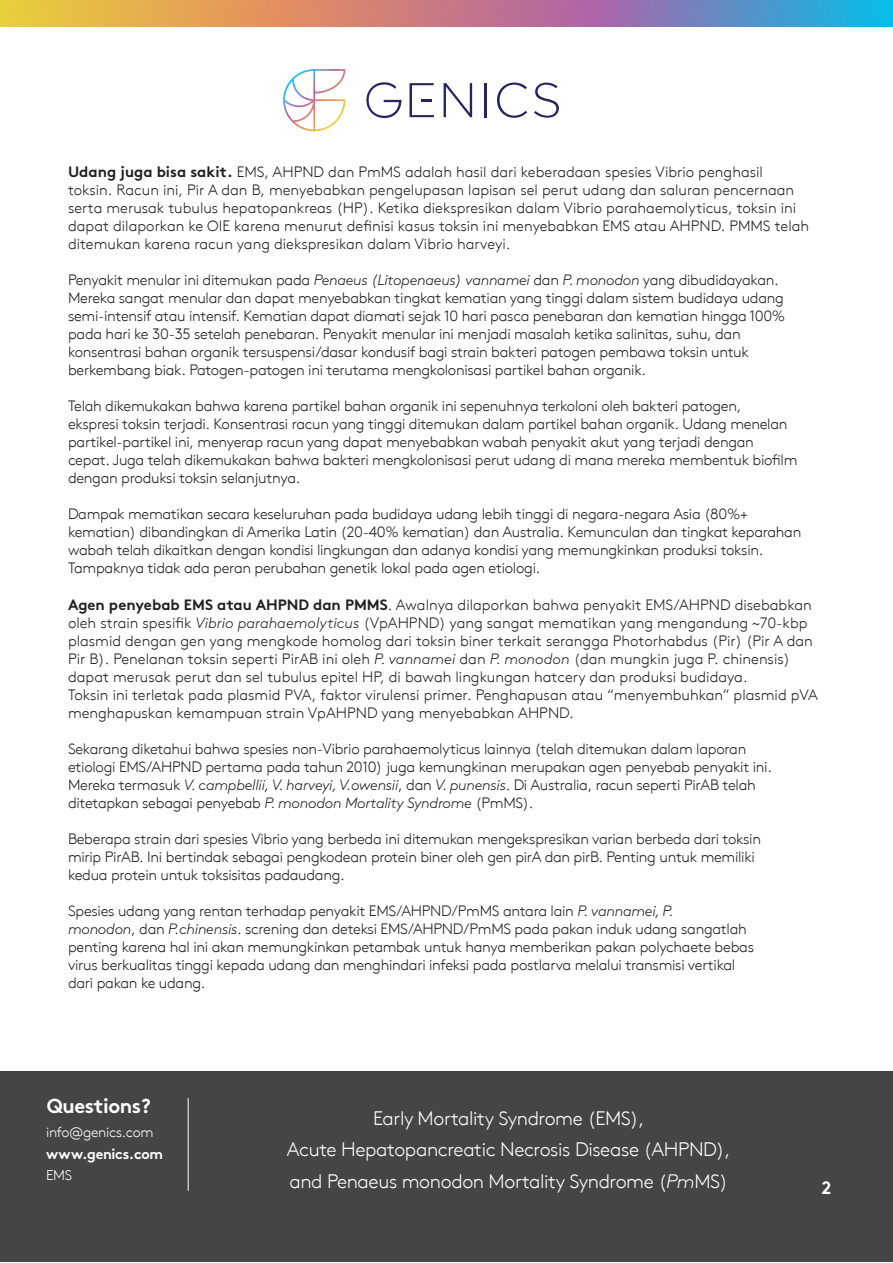
<style>
.page{position:relative;width:893px;height:1263px;background:#fff}
.page>*{position:absolute;margin:0;border:0;box-sizing:border-box;transform-origin:0 0}
.t1{font:700 20.25px "Brown";letter-spacing:-.02em;color:#fff}
.t2{font:300 19.5px "Brown";letter-spacing:-.02em;color:#fff}
.t3{font:700 18px "Brown";color:#fff}
.Default{font:300 15px "Brown";letter-spacing:-.02em;color:#231f20}
.Default-2{font:300 15px "Brown";color:#231f20}
.t4{font:300 14.25px "Brown";letter-spacing:-.02em;color:#fff}
.t5{font:700 14.25px "Brown";letter-spacing:-.02em;color:#fff}
.s1{font-weight:700}
.s2{font-style:italic}
</style>
<div class="page">
<img style="left:0;top:0;width:893px;height:26px">
<div style="left:0;top:1071px;width:893px;height:191px;background:#454545"></div>
<svg style="left:366px;top:82px;width:36px;height:36px"></svg>
<svg style="left:444px;top:83px;width:28px;height:34px"></svg>
<hr style="left:484px;top:83px;width:3px;height:34px;background:#282460">
<svg style="left:497px;top:83px;width:30px;height:35px"></svg>
<svg style="left:534px;top:83px;width:25px;height:35px"></svg>
<svg style="left:409px;top:83px;width:25px;height:34px"></svg>
<svg style="left:283px;top:69px;width:62px;height:62px"></svg>
<hr style="left:188px;top:1098px;width:1px;height:93px;background:#fff">
<p class="Default-2" style="left:68px;top:161px;width:696px"><span class="s1">Udang juga bisa sakit.</span> EMS, AHPND dan PmMS adalah hasil dari keberadaan spesies Vibrio penghasil</p>
<p class="Default-2" style="left:68px;top:179px;width:728px">toksin. Racun ini, Pir A dan B, menyebabkan pengelupasan lapisan sel perut udang dan saluran pencernaan</p>
<p class="Default-2" style="left:68px;top:197px;width:730px">serta merusak tubulus hepatopankreas (HP). Ketika diekspresikan dalam Vibrio parahaemolyticus, toksin ini</p>
<p class="Default-2" style="left:68px;top:215px;width:743px">dapat dilaporkan ke OIE karena menurut definisi kasus toksin ini menyebabkan EMS atau AHPND. PMMS telah</p>
<p class="Default-2" style="left:68px;top:233px;width:444px">ditemukan karena racun yang diekspresikan dalam Vibrio harveyi.</p>
<p class="Default" style="left:68px;top:269px;width:712px">Penyakit menular ini ditemukan pada <span class="s2">Penaeus (Litopenaeus) vannamei</span> dan <span class="s2">P. monodon</span> yang dibudidayakan.</p>
<p class="Default" style="left:68px;top:287px;width:717px">Mereka sangat menular dan dapat menyebabkan tingkat kematian yang tinggi dalam sistem budidaya udang</p>
<p class="Default" style="left:68px;top:305px;width:719px">semi-intensif atau intensif. Kematian dapat diamati sejak 10 hari pasca penebaran dan kematian hingga 100%</p>
<p class="Default" style="left:68px;top:323px;width:674px">pada hari ke 30-35 setelah penebaran. Penyakit menular ini menjadi masalah ketika salinitas, suhu, dan</p>
<p class="Default" style="left:68px;top:341px;width:682px">konsentrasi bahan organik tersuspensi/dasar kondusif bagi strain bakteri patogen pembawa toksin untuk</p>
<p class="Default" style="left:68px;top:359px;width:579px">berkembang biak. Patogen-patogen ini terutama mengkolonisasi partikel bahan organik.</p>
<p class="Default" style="left:68px;top:395px;width:675px">Telah dikemukakan bahwa karena partikel bahan organik ini sepenuhnya terkoloni oleh bakteri patogen,</p>
<p class="Default" style="left:68px;top:413px;width:721px">ekspresi toksin terjadi. Konsentrasi racun yang tinggi ditemukan dalam partikel bahan organik. Udang menelan</p>
<p class="Default" style="left:68px;top:431px;width:687px">partikel-partikel ini, menyerap racun yang dapat menyebabkan wabah penyakit akut yang terjadi dengan</p>
<p class="Default" style="left:68px;top:449px;width:731px">cepat. Juga telah dikemukakan bahwa bakteri mengkolonisasi perut udang di mana mereka membentuk biofilm</p>
<p class="Default" style="left:68px;top:467px;width:234px">dengan produksi toksin selanjutnya.</p>
<p class="Default" style="left:68px;top:503px;width:682px">Dampak mematikan secara keseluruhan pada budidaya udang lebih tinggi di negara-negara Asia (80%+</p>
<p class="Default" style="left:68px;top:521px;width:735px">kematian) dibandingkan di Amerika Latin (20-40% kematian) dan Australia. Kemunculan dan tingkat keparahan</p>
<p class="Default" style="left:68px;top:539px;width:697px">wabah telah dikaitkan dengan kondisi lingkungan dan adanya kondisi yang memungkinkan produksi toksin.</p>
<p class="Default" style="left:68px;top:557px;width:474px">Tampaknya tidak ada peran perubahan genetik lokal pada agen etiologi.</p>
<p class="Default-2" style="left:68px;top:593px;width:745px"><span class="s1">Agen penyebab EMS atau AHPND dan PMMS</span>. Awalnya dilaporkan bahwa penyakit EMS/AHPND disebabkan</p>
<p class="Default-2" style="left:68px;top:611px;width:741px">oleh strain spesifik <span class="s2">Vibrio parahaemolyticus</span> (VpAHPND) yang sangat mematikan yang mengandung ~70-kbp</p>
<p class="Default-2" style="left:68px;top:629px;width:746px">plasmid dengan gen yang mengkode homolog dari toksin biner terkait serangga Photorhabdus (Pir) (Pir A dan</p>
<p class="Default-2" style="left:68px;top:647px;width:724px">Pir B). Penelanan toksin seperti PirAB ini oleh <span class="s2">P. vannamei</span> dan <span class="s2">P. monodon</span> (dan mungkin juga P. chinensis)</p>
<p class="Default-2" style="left:68px;top:665px;width:681px">dapat merusak perut dan sel tubulus epitel HP, di bawah lingkungan hatcery dan produksi budidaya.</p>
<p class="Default-2" style="left:68px;top:683px;width:751px">Toksin ini terletak pada plasmid PVA, faktor virulensi primer. Penghapusan atau “menyembuhkan” plasmid pVA</p>
<p class="Default-2" style="left:68px;top:701px;width:507px">menghapuskan kemampuan strain VpAHPND yang menyebabkan AHPND.</p>
<p class="Default" style="left:68px;top:737px;width:680px">Sekarang diketahui bahwa spesies non-Vibrio parahaemolyticus lainnya (telah ditemukan dalam laporan</p>
<p class="Default" style="left:68px;top:755px;width:705px">etiologi EMS/AHPND pertama pada tahun 2010) juga kemungkinan merupakan agen penyebab penyakit ini.</p>
<p class="Default" style="left:68px;top:773px;width:689px">Mereka termasuk <span class="s2">V. campbellii, V. harveyi, V.owensii</span>, dan <span class="s2">V. punensis</span>. Di Australia, racun seperti PirAB telah</p>
<p class="Default" style="left:68px;top:791px;width:467px">ditetapkan sebagai penyebab <span class="s2">P. monodon Mortality Syndrome</span> (PmMS).</p>
<p class="Default" style="left:68px;top:827px;width:694px">Beberapa strain dari spesies Vibrio yang berbeda ini ditemukan mengekspresikan varian berbeda dari toksin</p>
<p class="Default" style="left:68px;top:845px;width:688px">mirip PirAB. Ini bertindak sebagai pengkodean protein biner oleh gen pirA dan pirB. Penting untuk memiliki</p>
<p class="Default" style="left:68px;top:863px;width:278px">kedua protein untuk toksisitas padaudang.</p>
<p class="Default" style="left:68px;top:899px;width:607px">Spesies udang yang rentan terhadap penyakit EMS/AHPND/PmMS antara lain <span class="s2">P. vannamei, P.</span></p>
<p class="Default" style="left:68px;top:917px;width:680px"><span class="s2">monodon</span>, dan <span class="s2">P.chinensis</span>. screning dan deteksi EMS/AHPND/PmMS pada pakan induk udang sangatlah</p>
<p class="Default" style="left:68px;top:935px;width:687px">penting karena hal ini akan memungkinkan petambak untuk hanya memberikan pakan polychaete bebas</p>
<p class="Default" style="left:68px;top:953px;width:669px">virus berkualitas tinggi kepada udang dan menghindari infeksi pada postlarva melalui transmisi vertikal</p>
<p class="Default" style="left:68px;top:971px;width:139px">dari pakan ke udang.</p>
<p class="t1" style="left:47px;top:1089px;width:106px">Questions?</p>
<p class="t4" style="left:46px;top:1121px;width:109px">info@genics.com</p>
<p class="t5" style="left:46px;top:1142px;width:118px">www.genics.com</p>
<p class="t4" style="left:46px;top:1165px;width:27px">EMS</p>
<p class="t2" style="left:373px;top:1104px;width:273px">Early Mortality Syndrome (EMS),</p>
<p class="t2" style="left:287px;top:1135px;width:445px">Acute Hepatopancreatic Necrosis Disease (AHPND),</p>
<p class="t2" style="left:289px;top:1167px;width:440px">and Penaeus monodon Mortality Syndrome (<span class="s2">Pm</span>MS)</p>
<p class="t3" style="left:822px;top:1173px;width:11px">2</p>
</div>
